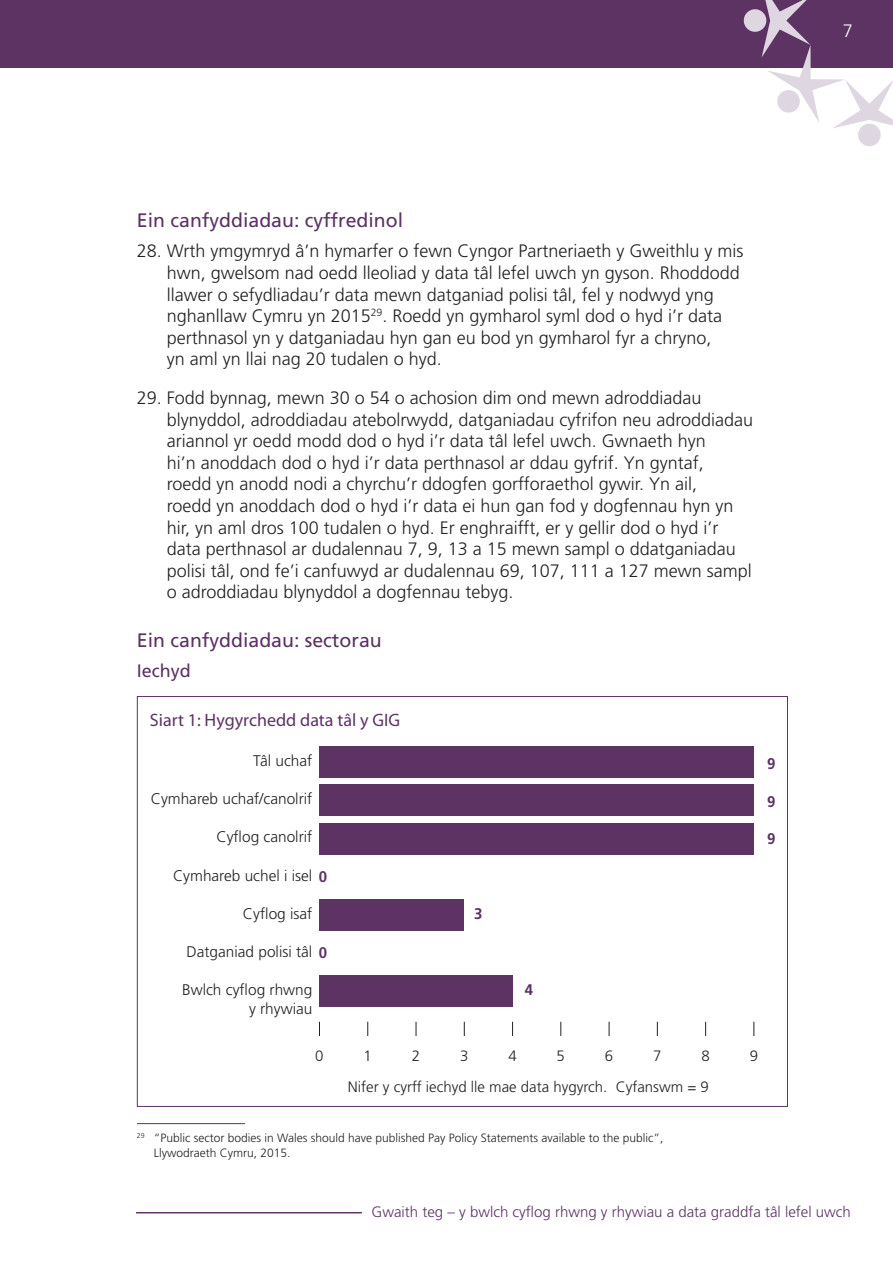
<style>
.page{position:relative;width:893px;height:1263px;background:#fff}
.page>*{position:absolute;margin:0;border:0;box-sizing:border-box;transform-origin:0 0}
.H2_Sub_Heading{font:19.5px "Frutiger LT Std";color:#5c3363}
.Indented_Text{font:300 18px/21.6px "Frutiger LT Std";color:#222221}
.t1{font:18px "Myriad Pro";color:#5c3363}
.H3_Sub_Heading{font:18px "Frutiger LT Std";color:#5c3363}
.t2{font:300 18px "Frutiger LT Std";color:#fff}
.t3{font:300 15.45px/18.5px "Frutiger LT Std";color:#222221;text-align:right}
.t4{font:700 15.45px "Frutiger LT Std";color:#5c3363}
.t5{font:300 15px "Frutiger LT Std";color:#5c3363}
.t6{font:300 15px "Frutiger LT Std";color:#222221}
.Footnotes{font:300 12px/14.4px "Frutiger LT Std";color:#222221}
.s1{font-weight:700;color:#5c3363}
</style>
<div class="page">
<div style="left:0;top:0;width:893px;height:68px;background:#5c3363"></div>
<svg style="left:743px;top:0;width:150px;height:146px"></svg>
<hr style="left:136px;top:1212px;width:226px;height:1px;background:#5c3363">
<hr style="left:137px;top:1123px;width:108px;height:1px;background:#5c3363">
<svg style="left:319px;top:1022px;width:1px;height:14px"></svg>
<svg style="left:367px;top:1022px;width:1px;height:14px"></svg>
<svg style="left:416px;top:1022px;width:1px;height:14px"></svg>
<svg style="left:464px;top:1022px;width:1px;height:14px"></svg>
<svg style="left:512px;top:1022px;width:1px;height:14px"></svg>
<svg style="left:560px;top:1022px;width:1px;height:14px"></svg>
<svg style="left:609px;top:1022px;width:1px;height:14px"></svg>
<svg style="left:657px;top:1022px;width:1px;height:14px"></svg>
<svg style="left:705px;top:1022px;width:1px;height:14px"></svg>
<svg style="left:753px;top:1022px;width:1px;height:14px"></svg>
<div style="left:319px;top:975px;width:194px;height:32px;background:#5c3363"></div>
<div style="left:319px;top:899px;width:145px;height:31px;background:#5c3363"></div>
<div style="left:319px;top:823px;width:435px;height:31px;background:#5c3363"></div>
<div style="left:319px;top:785px;width:435px;height:31px;background:#5c3363"></div>
<div style="left:319px;top:746px;width:435px;height:32px;background:#5c3363"></div>
<p class="t2" style="left:843px;top:21px;width:12px">7</p>
<h2 class="H2_Sub_Heading" style="left:137px;top:209px;width:268px">Ein canfyddiadau: cyffredinol</h2>
<p class="Indented_Text" style="left:167px;top:241px;width:578px;text-indent:-30px">28. Wrth ymgymryd â’n hymarfer o fewn Cyngor Partneriaeth y Gweithlu y mis hwn, gwelsom nad oedd lleoliad y data tâl lefel uwch yn gyson. Rhoddodd llawer o sefydliadau’r data mewn datganiad polisi tâl, fel y nodwyd yng nghanllaw Cymru yn 2015<sup>29</sup>. Roedd yn gymharol syml dod o hyd i’r data perthnasol yn y datganiadau hyn gan eu bod yn gymharol fyr a chryno,<br>yn aml yn llai nag 20 tudalen o hyd.</p>
<p class="Indented_Text" style="left:167px;top:387px;width:588px;text-indent:-30px">29. Fodd bynnag, mewn 30 o 54 o achosion dim ond mewn adroddiadau blynyddol, adroddiadau atebolrwydd, datganiadau cyfrifon neu adroddiadau ariannol yr oedd modd dod o hyd i’r data tâl lefel uwch. Gwnaeth hyn<br>hi’n anoddach dod o hyd i’r data perthnasol ar ddau gyfrif. Yn gyntaf,<br>roedd yn anodd nodi a chyrchu’r ddogfen gorfforaethol gywir. Yn ail,<br>roedd yn anoddach dod o hyd i’r data ei hun gan fod y dogfennau hyn yn hir, yn aml dros 100 tudalen o hyd. Er enghraifft, er y gellir dod o hyd i’r data perthnasol ar dudalennau 7, 9, 13 a 15 mewn sampl o ddatganiadau polisi tâl, ond fe’i canfuwyd ar dudalennau 69, 107, 111 a 127 mewn sampl o adroddiadau blynyddol a dogfennau tebyg.</p>
<h2 class="H2_Sub_Heading" style="left:137px;top:629px;width:246px">Ein canfyddiadau: sectorau</h2>
<h3 class="H3_Sub_Heading" style="left:137px;top:661px;width:55px">Iechyd</h3>
<p class="t1" style="left:150px;top:710px;width:252px">Siart 1: Hygyrchedd data tâl y GIG</p>
<p class="t3" style="left:253px;top:752px;width:61px">Tâl uchaf</p>
<p class="t3" style="left:151px;top:790px;width:163px">Cymhareb uchaf/canolrif</p>
<p class="t3" style="left:216px;top:828px;width:97px">Cyflog canolrif</p>
<p class="t3" style="left:173px;top:866px;width:141px">Cymhareb uchel i isel</p>
<p class="t3" style="left:243px;top:905px;width:71px">Cyflog isaf</p>
<p class="t3" style="left:186px;top:943px;width:142px">Datganiad polisi tâl <span class="s1">0</span></p>
<p class="t3" style="left:182px;top:981px;width:132px">Bwlch cyflog rhwng y rhywiau</p>
<p class="t4" style="left:319px;top:868px;width:10px">0</p>
<p class="t4" style="left:474px;top:905px;width:10px">3</p>
<p class="t4" style="left:525px;top:980px;width:10px">4</p>
<p class="t4" style="left:767px;top:755px;width:10px">9</p>
<p class="t4" style="left:767px;top:792px;width:10px">9</p>
<p class="t4" style="left:767px;top:830px;width:10px">9</p>
<p class="t6" style="left:315px;top:1047px;width:10px">0</p>
<p class="t6" style="left:364px;top:1047px;width:10px">1</p>
<p class="t6" style="left:412px;top:1047px;width:10px">2</p>
<p class="t6" style="left:460px;top:1047px;width:10px">3</p>
<p class="t6" style="left:508px;top:1047px;width:10px">4</p>
<p class="t6" style="left:557px;top:1047px;width:10px">5</p>
<p class="t6" style="left:605px;top:1047px;width:10px">6</p>
<p class="t6" style="left:653px;top:1047px;width:10px">7</p>
<p class="t6" style="left:701px;top:1047px;width:10px">8</p>
<p class="t6" style="left:750px;top:1047px;width:10px">9</p>
<p class="t6" style="left:348px;top:1079px;width:362px">Nifer y cyrff iechyd lle mae data hygyrch. Cyfanswm = 9</p>
<p class="Footnotes" style="left:154px;top:1131px;width:511px;text-indent:-17px"><sup>29</sup> “Public sector bodies in Wales should have published Pay Policy Statements available to the public”,<br>Llywodraeth Cymru, 2015.</p>
<p class="t5" style="left:372px;top:1203px;width:481px">Gwaith teg – y bwlch cyflog rhwng y rhywiau a data graddfa tâl lefel uwch</p>
</div>
